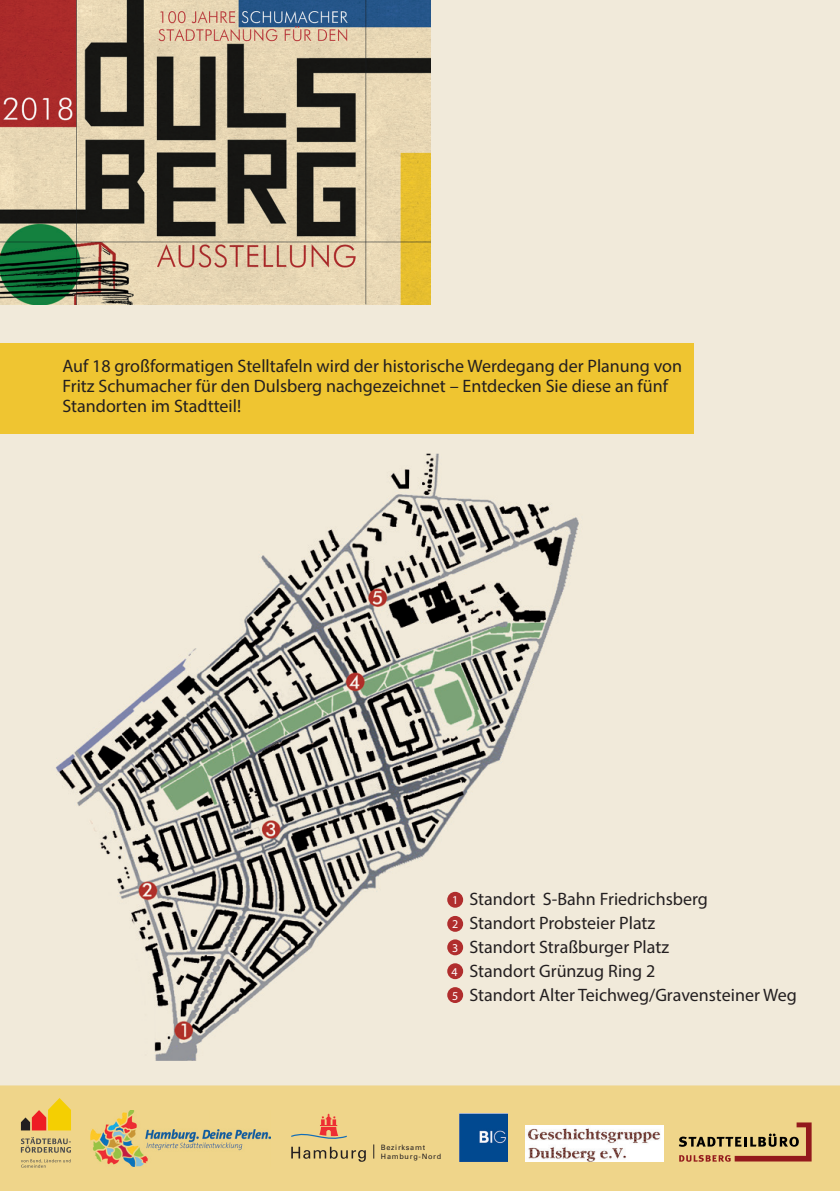
<style>
.page{position:relative;width:840px;height:1191px;background:#fff}
.page>*{position:absolute;margin:0;border:0;box-sizing:border-box;transform-origin:0 0}
.t1{font:18px/24px "Myriad Pro";color:#231f20}
.t2{font:12px/23.8px "Myriad Pro";color:#fff;text-align:justify}
.t3{font:7.4px "Univers 55 Roman";letter-spacing:.095em;color:#231f20}
</style>
<div class="page">
<div style="left:0;top:0;width:839px;height:1085px;background:#f1eada"></div>
<img style="left:0;top:0;width:430px;height:304px">
<div style="left:0;top:343px;width:693px;height:91px;background:#efc531"></div>
<img style="left:56px;top:454px;width:523px;height:606px">
<img style="left:477px;top:853px;width:102px;height:21px">
<img style="left:493px;top:891px;width:86px;height:22px">
<img style="left:543px;top:929px;width:36px;height:22px">
<img style="left:517px;top:1005px;width:62px;height:21px">
<div style="left:0;top:1085px;width:839px;height:106px;background:#efd58a"></div>
<svg style="left:678px;top:1122px;width:133px;height:39px"></svg>
<img style="left:90px;top:1110px;width:180px;height:56px">
<img style="left:459px;top:1113px;width:48px;height:48px">
<svg style="left:291px;top:1146px;width:75px;height:15px"></svg>
<svg style="left:291px;top:1113px;width:55px;height:26px"></svg>
<svg style="left:373px;top:1144px;width:1px;height:14px"></svg>
<svg style="left:21px;top:1098px;width:50px;height:32px"></svg>
<svg style="left:21px;top:1159px;width:50px;height:8px"></svg>
<svg style="left:21px;top:1137px;width:50px;height:15px"></svg>
<img style="left:525px;top:1125px;width:138px;height:36px">
<div style="left:447px;top:891px;width:16px;height:16px;background:#b02d2d;border-radius:50%"></div>
<div style="left:447px;top:916px;width:16px;height:15px;background:#b02d2d;border-radius:50%"></div>
<div style="left:447px;top:939px;width:16px;height:16px;background:#b02d2d;border-radius:50%"></div>
<div style="left:447px;top:963px;width:16px;height:16px;background:#b02d2d;border-radius:50%"></div>
<div style="left:447px;top:987px;width:16px;height:16px;background:#b02d2d;border-radius:50%"></div>
<p class="t1" style="left:62px;top:355px;width:621px;line-height:20px">Auf 18 großformatigen Stelltafeln wird der historische Werdegang der Planung von<br>Fritz Schumacher für den Dulsberg nachgezeichnet – Entdecken Sie diese an fünf<br>Standorten im Stadtteil!</p>
<p class="t2" style="left:451px;top:888px;width:9px">1<br>2<br>3<br>4<br>5</p>
<p class="t1" style="left:469px;top:887px;width:329px">Standort S-Bahn Friedrichsberg<br>Standort Probsteier Platz<br>Standort Straßburger Platz<br>Standort Grünzug Ring 2<br>Standort Alter Teichweg/Gravensteiner Weg</p>
<p class="t3" style="left:380px;top:1142px;width:46px">Bezirksamt</p>
<p class="t3" style="left:381px;top:1151px;width:62px">Hamburg-Nord</p>
</div>
